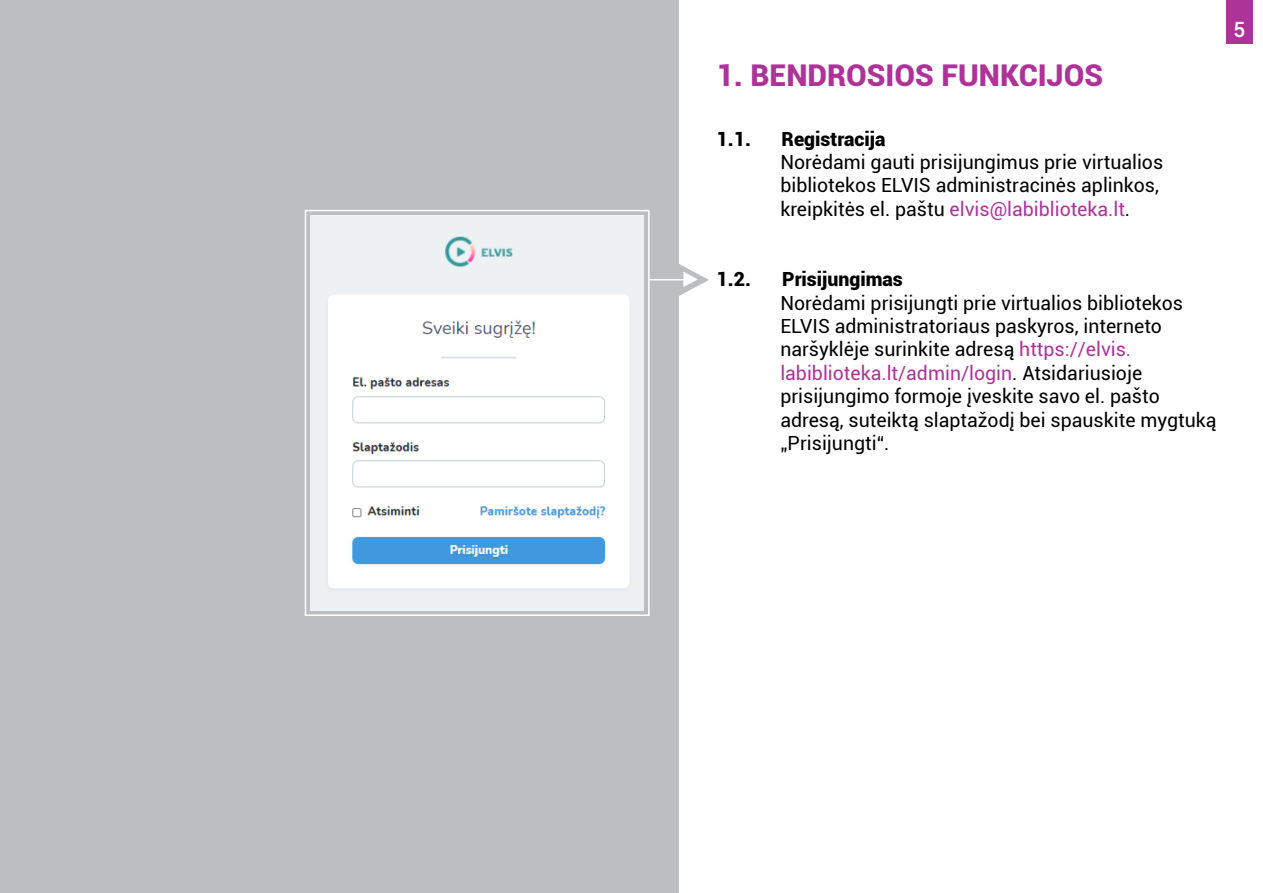
<style>
.page{position:relative;width:1263px;height:893px;background:#fff}
.page>*{position:absolute;margin:0;border:0;box-sizing:border-box;transform-origin:0 0}
.t1{font:900 30px "Roboto";color:#ae3399}
.t2{font:500 21px "Roboto";color:#fff}
.t3{font:19.5px/23.4px "Roboto";color:#000}
.t4{font:900 19.5px "Roboto";color:#000}
.s1{color:#ae3399}
</style>
<div class="page">
<div style="left:0;top:0;width:678px;height:893px;background:#bcbec0"></div>
<div style="left:1226px;top:0;width:26px;height:44px;background:#ae3399"></div>
<svg style="left:677px;top:263px;width:32px;height:34px"></svg>
<hr style="left:650px;top:279px;width:46px;height:1px;background:#fff">
<div style="left:305px;top:210px;width:345px;height:406px;border:2px solid #fff"></div>
<img style="left:311px;top:215px;width:333px;height:396px">
<h1 class="t1" style="left:716px;top:54px;width:388px">1. BENDROSIOS FUNKCIJOS</h1>
<p class="t4" style="left:716px;top:125px;width:36px">1.1.</p>
<p class="t4" style="left:782px;top:125px;width:105px">Registracija</p>
<p class="t3" style="left:780px;top:150px;width:384px">Norėdami gauti prisijungimus prie virtualios bibliotekos ELVIS administracinės aplinkos, kreipkitės el. paštu <span class="s1">elvis@labiblioteka.lt</span>.</p>
<p class="t2" style="left:1233px;top:15px;width:13px">5</p>
<p class="t4" style="left:716px;top:265px;width:36px">1.2.</p>
<p class="t4" style="left:782px;top:265px;width:122px">Prisijungimas</p>
<p class="t3" style="left:780px;top:290px;width:438px">Norėdami prisijungti prie virtualios bibliotekos ELVIS administratoriaus paskyros, interneto naršyklėje surinkite adresą <span class="s1">https://elvis. labiblioteka.lt/admin/login</span>. Atsidariusioje prisijungimo formoje įveskite savo el. pašto adresą, suteiktą slaptažodį bei spauskite mygtuką „Prisijungti“.</p>
</div>
